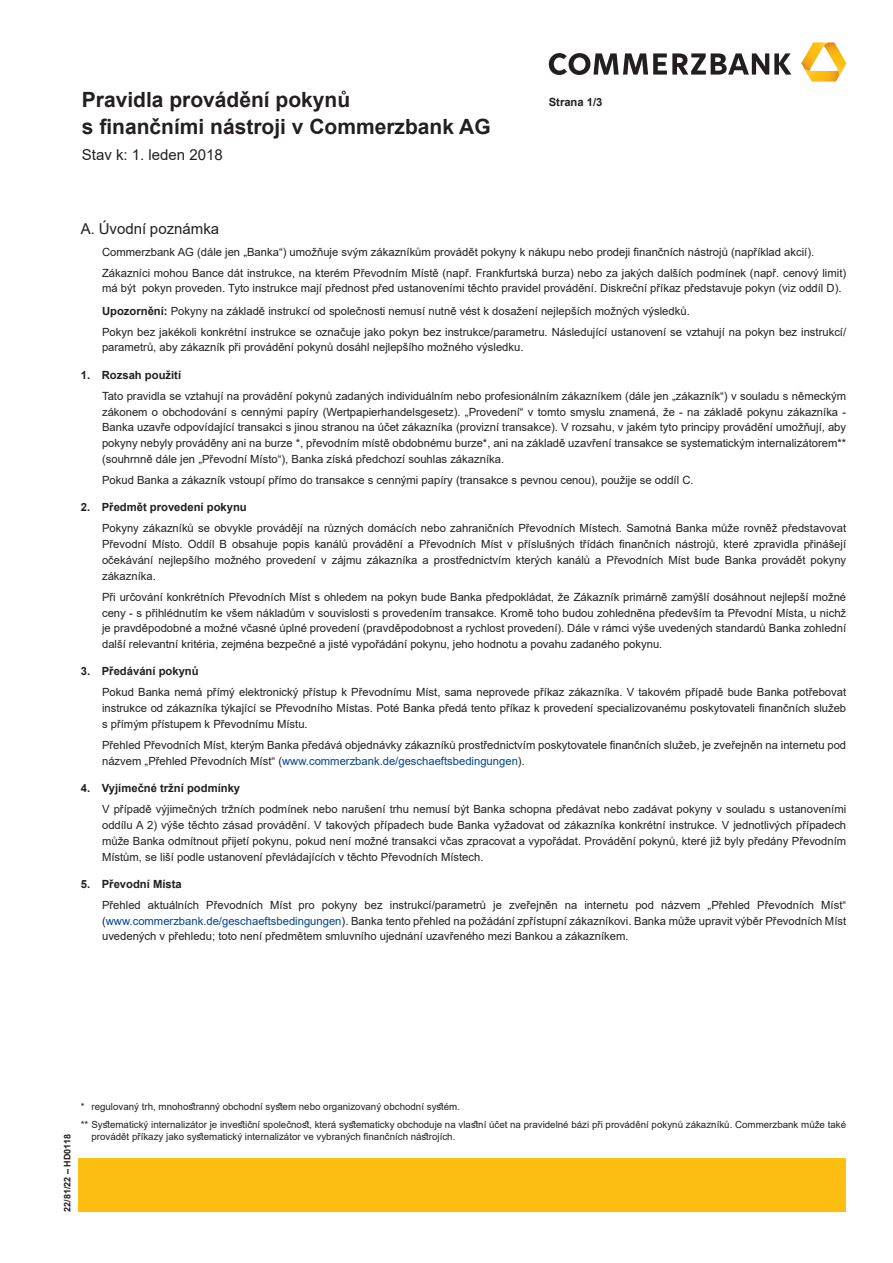
<style>
.page{position:relative;width:893px;height:1263px;background:#fff}
.page>*{position:absolute;margin:0;border:0;box-sizing:border-box;transform-origin:0 0}
.t1{font:700 21px/27px "Arial";color:#231f20}
.t2{font:15px "Arial";color:#231f20}
.t3{font:11.25px/15.8px "Arial";color:#231f20;text-align:justify}
.t4{font:700 11.25px "Arial";color:#231f20}
.t5{font:9.75px/17.4px "Arial";color:#231f20}
.t6{font:700 9px "Arial";color:#231f20}
.s1{font-weight:700}
.s2{color:#01448c}
</style>
<div class="page">
<svg style="left:549px;top:53px;width:242px;height:22px"></svg>
<svg style="left:801px;top:42px;width:45px;height:40px"></svg>
<div style="left:79px;top:1159px;width:767px;height:53px;background:#fdbe12"></div>
<h1 class="t1" style="left:82px;top:86px;width:410px">Pravidla provádění pokynů<br>s finančními nástroji v Commerzbank AG</h1>
<h2 class="t2" style="left:82px;top:144px;width:142px">Stav k: 1. leden 2018</h2>
<p class="t4" style="left:549px;top:94px;width:55px">Strana 1/3</p>
<h2 class="t2" style="left:81px;top:219px;width:140px">A. Úvodní poznámka</h2>
<p class="t3" style="left:102px;top:241px;width:746px;line-height:21.1px">Commerzbank AG (dále jen „Banka“) umožňuje svým zákazníkům provádět pokyny k nákupu nebo prodeji finančních nástrojů (například akcií).<br>Zákazníci mohou Bance dát instrukce, na kterém Převodním Místě (např. Frankfurtská burza) nebo za jakých dalších podmínek (např. cenový limit)</p>
<p class="t3" style="left:102px;top:278px;width:746px;line-height:21.6px;text-align:left">má být pokyn proveden. Tyto instrukce mají přednost před ustanoveními těchto pravidel provádění. Diskreční příkaz představuje pokyn (viz oddíl D).<br><span class="s1">Upozornění:</span> Pokyny na základě instrukcí od společnosti nemusí nutně vést k dosažení nejlepších možných výsledků.<br>Pokyn bez jakékoli konkrétní instrukce se označuje jako pokyn bez instrukce/parametru. Následující ustanovení se vztahují na pokyn bez instrukcí/</p>
<p class="t3" style="left:102px;top:340px;width:423px">parametrů, aby zákazník při provádění pokynů dosáhl nejlepšího možného výsledku.</p>
<p class="t4" style="left:81px;top:367px;width:102px">1. Rozsah použití</p>
<p class="t3" style="left:102px;top:388px;width:746px">Tato pravidla se vztahují na provádění pokynů zadaných individuálním nebo profesionálním zákazníkem (dále jen „zákazník“) v souladu s německým zákonem o obchodování s cennými papíry (Wertpapierhandelsgesetz). „Provedení“ v tomto smyslu znamená, že - na základě pokynu zákazníka - Banka uzavře odpovídající transakci s jinou stranou na účet zákazníka (provizní transakce). V rozsahu, v jakém tyto principy provádění umožňují, aby pokyny nebyly prováděny ani na burze *, převodním místě obdobnému burze*, ani na základě uzavření transakce se systematickým internalizátorem** (souhrnně dále jen „Převodní Místo“), Banka získá předchozí souhlas zákazníka.</p>
<p class="t3" style="left:102px;top:472px;width:593px">Pokud Banka a zákazník vstoupí přímo do transakce s cennými papíry (transakce s pevnou cenou), použije se oddíl C.</p>
<p class="t4" style="left:81px;top:499px;width:168px">2. Předmět provedení pokynu</p>
<p class="t3" style="left:102px;top:520px;width:746px">Pokyny zákazníků se obvykle provádějí na různých domácích nebo zahraničních Převodních Místech. Samotná Banka může rovněž představovat Převodní Místo. Oddíl B obsahuje popis kanálů provádění a Převodních Míst v příslušných třídách finančních nástrojů, které zpravidla přinášejí očekávání nejlepšího možného provedení v zájmu zákazníka a prostřednictvím kterých kanálů a Převodních Míst bude Banka provádět pokyny zákazníka.</p>
<p class="t3" style="left:102px;top:589px;width:746px">Při určování konkrétních Převodních Míst s ohledem na pokyn bude Banka předpokládat, že Zákazník primárně zamýšlí dosáhnout nejlepší možné ceny - s přihlédnutím ke všem nákladům v souvislosti s provedením transakce. Kromě toho budou zohledněna především ta Převodní Místa, u nichž je pravděpodobné a možné včasné úplné provedení (pravděpodobnost a rychlost provedení). Dále v rámci výše uvedených standardů Banka zohlední další relevantní kritéria, zejména bezpečné a jisté vypořádání pokynu, jeho hodnotu a povahu zadaného pokynu.</p>
<p class="t4" style="left:81px;top:663px;width:119px">3. Předávání pokynů</p>
<p class="t3" style="left:102px;top:684px;width:746px">Pokud Banka nemá přímý elektronický přístup k Převodnímu Míst, sama neprovede příkaz zákazníka. V takovém případě bude Banka potřebovat instrukce od zákazníka týkající se Převodního Místas. Poté Banka předá tento příkaz k provedení specializovanému poskytovateli finančních služeb s přímým přístupem k Převodnímu Místu.</p>
<p class="t3" style="left:102px;top:737px;width:746px">Přehled Převodních Míst, kterým Banka předává objednávky zákazníků prostřednictvím poskytovatele finančních služeb, je zveřejněn na internetu pod názvem „Přehled Převodních Míst“ (<span class="s2">www.commerzbank.de/geschaeftsbedingungen</span>).</p>
<p class="t4" style="left:81px;top:780px;width:161px">4. Vyjímečné tržní podmínky</p>
<p class="t3" style="left:102px;top:801px;width:746px">V případě výjimečných tržních podmínek nebo narušení trhu nemusí být Banka schopna předávat nebo zadávat pokyny v souladu s ustanoveními oddílu A 2) výše těchto zásad provádění. V takových případech bude Banka vyžadovat od zákazníka konkrétní instrukce. V jednotlivých případech může Banka odmítnout přijetí pokynu, pokud není možné transakci včas zpracovat a vypořádat. Provádění pokynů, které již byly předány Převodním Místům, se liší podle ustanovení převládajících v těchto Převodních Místech.</p>
<p class="t4" style="left:81px;top:876px;width:103px">5. Převodní Místa</p>
<p class="t3" style="left:102px;top:897px;width:746px">Přehled aktuálních Převodních Míst pro pokyny bez instrukcí/parametrů je zveřejněn na internetu pod názvem „Přehled Převodních Míst“ (<span class="s2">www.commerzbank.de/geschaeftsbedingungen</span>). Banka tento přehled na požádání zpřístupní zákazníkovi. Banka může upravit výběr Převodních Míst uvedených v přehledu; toto není předmětem smluvního ujednání uzavřeného mezi Bankou a zákazníkem.</p>
<p class="t6" style="left:61px;top:1212px;width:79px;rotate:-90deg">22/81/22 – HD0118</p>
<p class="t5" style="left:81px;top:1098px;width:767px">* regulovaný trh, mnohostranný obchodní system nebo organizovaný obchodní systém.<br>** Systematický internalizátor je investiční společnost, která systematicky obchoduje na vlastní účet na pravidelné bázi při provádění pokynů zákazníků. Commerzbank může také</p>
<p class="t5" style="left:91px;top:1127px;width:365px">provádět příkazy jako systematický internalizátor ve vybraných finančních nástrojích.</p>
</div>
